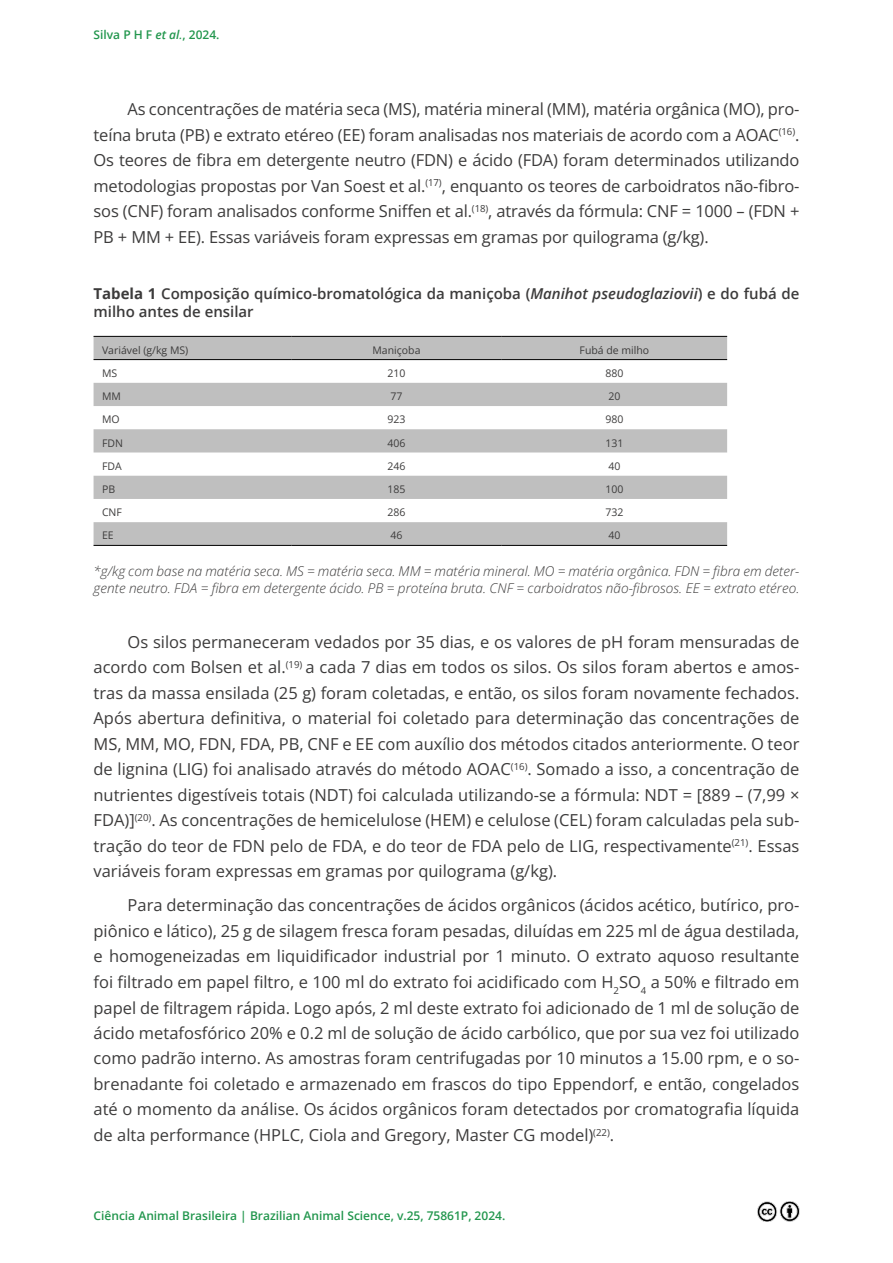
<style>
.page{position:relative;width:893px;height:1263px;background:#fff}
.page>*{position:absolute;margin:0;border:0;box-sizing:border-box;transform-origin:0 0}
.t1{font:16.5px/25.5px "Open Sans";color:#3c3b3b;text-align:justify}
.t2{font:600 15px/18px "Open Sans";color:#3c3b3b}
.t3{font:italic 300 13.5px/16.2px "Open Sans";color:#3c3b3b}
.t4{font:600 12px "Open Sans";color:#22964d}
.t5{font:10.5px "Open Sans";color:#3c3b3b}
.s1{font-style:italic}
.s2{font-weight:400;font-style:italic}
.s3{font-weight:700}
</style>
<div class="page">
<img style="left:757px;top:1201px;width:43px;height:20px">
<svg style="left:94px;top:337px;width:633px;height:208px;fill:#bfbfbf"></svg>
<hr style="left:94px;top:336px;width:197px;height:1px;background:#000">
<hr style="left:291px;top:336px;width:211px;height:1px;background:#000">
<hr style="left:502px;top:336px;width:225px;height:1px;background:#000">
<hr style="left:94px;top:359px;width:197px;height:1px;background:#000">
<hr style="left:291px;top:359px;width:211px;height:1px;background:#000">
<hr style="left:502px;top:359px;width:225px;height:1px;background:#000">
<hr style="left:94px;top:545px;width:197px;height:1px;background:#000">
<hr style="left:291px;top:545px;width:211px;height:1px;background:#000">
<hr style="left:502px;top:545px;width:225px;height:1px;background:#000">
<p class="t4" style="left:94px;top:27px;width:128px">Silva P H F <span class="s1">et al</span><span class="s2">.</span>, 2024.</p>
<p class="t1" style="left:94px;top:96px;width:707px;text-indent:34px">As concentrações de matéria seca (MS), matéria mineral (MM), matéria orgânica (MO), pro&shy;teína bruta (PB) e extrato etéreo (EE) foram analisadas nos materiais de acordo com a AOAC<sup>(16)</sup>.<br>Os teores de fibra em detergente neutro (FDN) e ácido (FDA) foram determinados utilizando metodologias propostas por Van Soest et al.<sup>(17)</sup>, enquanto os teores de carboidratos não-fibro&shy;sos (CNF) foram analisados conforme Sniffen et al.<sup>(18)</sup>, através da fórmula: CNF = 1000 – (FDN + PB + MM + EE). Essas variáveis foram expressas em gramas por quilograma (g/kg).</p>
<p class="t2" style="left:94px;top:284px;width:707px"><span class="s3">Tabela 1</span> Composição químico-bromatológica da maniçoba (<span class="s1">Manihot pseudoglaziovii</span>) e do fubá de milho antes de ensilar</p>
<p class="t5" style="left:102px;top:343px;width:88px">Variável (g/kg MS)</p>
<p class="t5" style="left:373px;top:343px;width:49px">Maniçoba</p>
<p class="t5" style="left:580px;top:343px;width:71px">Fubá de milho</p>
<p class="t5" style="left:102px;top:366px;width:17px">MS</p>
<p class="t5" style="left:387px;top:366px;width:20px">210</p>
<p class="t5" style="left:605px;top:366px;width:20px">880</p>
<p class="t5" style="left:102px;top:389px;width:20px">MM</p>
<p class="t5" style="left:390px;top:389px;width:14px">77</p>
<p class="t5" style="left:608px;top:389px;width:14px">20</p>
<p class="t5" style="left:102px;top:412px;width:19px">MO</p>
<p class="t5" style="left:387px;top:412px;width:20px">923</p>
<p class="t5" style="left:605px;top:412px;width:20px">980</p>
<p class="t5" style="left:102px;top:435px;width:22px">FDN</p>
<p class="t5" style="left:387px;top:435px;width:20px">406</p>
<p class="t5" style="left:605px;top:435px;width:20px">131</p>
<p class="t5" style="left:102px;top:459px;width:21px">FDA</p>
<p class="t5" style="left:387px;top:459px;width:20px">246</p>
<p class="t5" style="left:608px;top:459px;width:14px">40</p>
<p class="t5" style="left:102px;top:482px;width:15px">PB</p>
<p class="t5" style="left:387px;top:482px;width:20px">185</p>
<p class="t5" style="left:605px;top:482px;width:20px">100</p>
<p class="t5" style="left:102px;top:505px;width:21px">CNF</p>
<p class="t5" style="left:387px;top:505px;width:20px">286</p>
<p class="t5" style="left:605px;top:505px;width:20px">732</p>
<p class="t5" style="left:102px;top:528px;width:13px">EE</p>
<p class="t5" style="left:390px;top:528px;width:14px">46</p>
<p class="t5" style="left:608px;top:528px;width:14px">40</p>
<p class="t3" style="left:94px;top:563px;width:707px">*g/kg com base na matéria seca. MS = matéria seca. MM = matéria mineral. MO = matéria orgânica. FDN = fibra em deter&shy;gente neutro. FDA = fibra em detergente ácido. PB = proteína bruta. CNF = carboidratos não-fibrosos. EE = extrato etéreo.</p>
<p class="t1" style="left:94px;top:629px;width:707px;text-indent:34px">Os silos permaneceram vedados por 35 dias, e os valores de pH foram mensuradas de acordo com Bolsen et al.<sup>(19)</sup> a cada 7 dias em todos os silos. Os silos foram abertos e amos&shy;tras da massa ensilada (25 g) foram coletadas, e então, os silos foram novamente fechados.<br>Após abertura definitiva, o material foi coletado para determinação das concentrações de MS, MM, MO, FDN, FDA, PB, CNF e EE com auxílio dos métodos citados anteriormente. O teor de lignina (LIG) foi analisado através do método AOAC<sup>(16)</sup>. Somado a isso, a concentração de nutrientes digestíveis totais (NDT) foi calculada utilizando-se a fórmula: NDT = [889 – (7,99 × FDA)]<sup>(20)</sup>. As concentrações de hemicelulose (HEM) e celulose (CEL) foram calculadas pela sub&shy;tração do teor de FDN pelo de FDA, e do teor de FDA pelo de LIG, respectivamente<sup>(21)</sup>. Essas variáveis foram expressas em gramas por quilograma (g/kg).</p>
<p class="t1" style="left:94px;top:892px;width:707px;text-indent:34px">Para determinação das concentrações de ácidos orgânicos (ácidos acético, butírico, pro&shy;piônico e lático), 25 g de silagem fresca foram pesadas, diluídas em 225 ml de água destilada, e homogeneizadas em liquidificador industrial por 1 minuto. O extrato aquoso resultante foi filtrado em papel filtro, e 100 ml do extrato foi acidificado com H<sub>2</sub>SO<sub>4</sub> a 50% e filtrado em papel de filtragem rápida. Logo após, 2 ml deste extrato foi adicionado de 1 ml de solução de ácido metafosfórico 20% e 0.2 ml de solução de ácido carbólico, que por sua vez foi utilizado como padrão interno. As amostras foram centrifugadas por 10 minutos a 15.00 rpm, e o so&shy;brenadante foi coletado e armazenado em frascos do tipo Eppendorf, e então, congelados até o momento da análise. Os ácidos orgânicos foram detectados por cromatografia líquida de alta performance (HPLC, Ciola and Gregory, Master CG model)<sup>(22)</sup>.</p>
<p class="t4" style="left:94px;top:1207px;width:413px">Ciência Animal Brasileira | Brazilian Animal Science, v.25, 75861P, 2024.</p>
</div>
